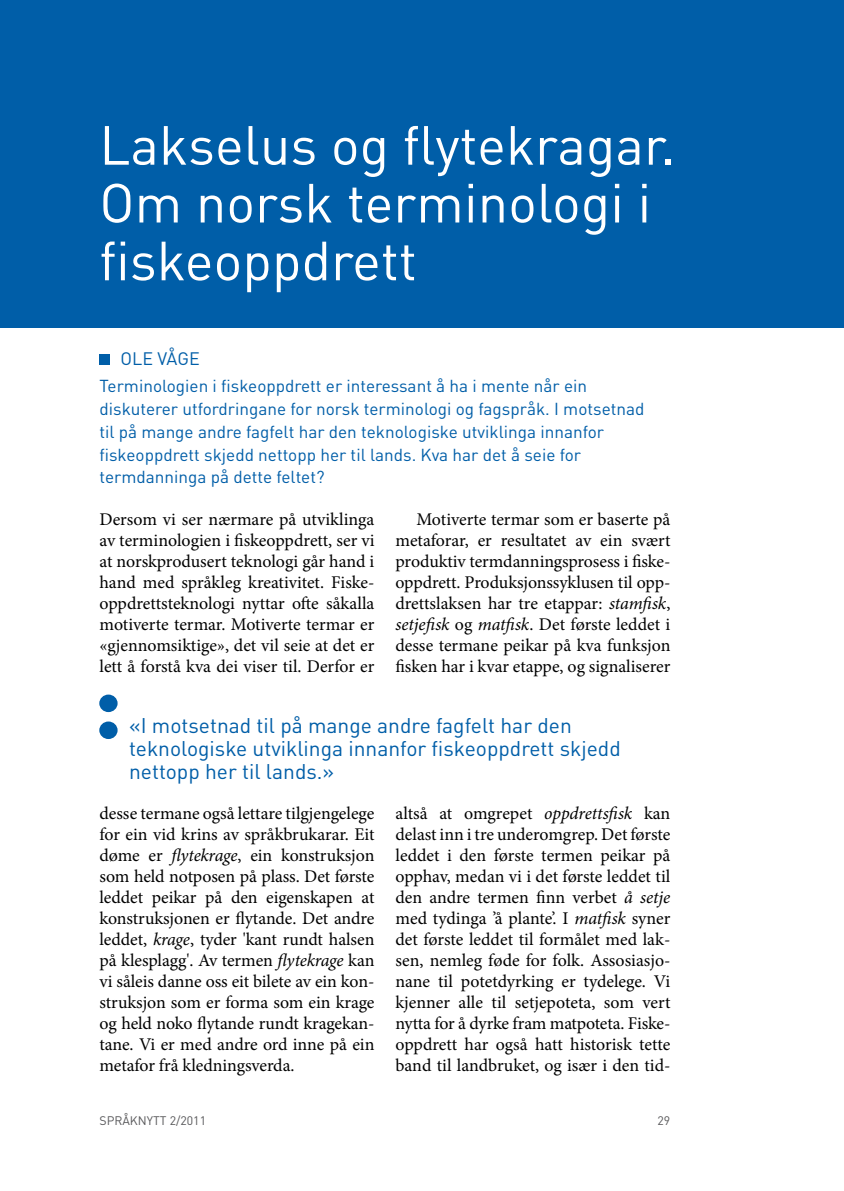
<style>
.page{position:relative;width:844px;height:1191px;background:#fff}
.page>*{position:absolute;margin:0;border:0;box-sizing:border-box;transform-origin:0 0}
.t1{font:54.25px/57.8px "DIN";color:#fff}
.t2{font:21px/22.8px "DIN";color:#005ea8}
.t3{font:17.85px/21px "Minion Pro";color:#000;text-align:justify}
.t4{font:17.85px "DIN";color:#005ea8}
.t5{font:17.15px/22.8px "DIN";color:#005ea8}
.t6{font:12.25px "DIN";color:#58585a}
.s1{font-style:italic}
</style>
<div class="page">
<div style="left:0;top:0;width:843px;height:327px;background:#005ea8"></div>
<div style="left:99px;top:354px;width:11px;height:11px;background:#005ea8"></div>
<div style="left:99px;top:694px;width:19px;height:18px;background:#005ea8;border-radius:50%"></div>
<div style="left:99px;top:721px;width:19px;height:18px;background:#005ea8;border-radius:50%"></div>
<h1 class="t1" style="left:99px;top:115px;width:577px">Lakselus og flytekragar.<br>Om norsk terminologi i fiskeoppdrett</h1>
<p class="t4" style="left:120px;top:347px;width:81px">OLE VÅGE</p>
<p class="t5" style="left:99px;top:374px;width:546px">Terminologien i fiskeoppdrett er interessant å ha i mente når ein diskuterer utfordringane for norsk terminologi og fagspråk. I motsetnad til på mange andre fagfelt har den teknologiske utviklinga innanfor fiskeoppdrett skjedd nettopp her til lands. Kva har det å seie for termdanninga på dette feltet?</p>
<p class="t3" style="left:99px;top:509px;width:276px">Dersom vi ser nærmare på utviklinga av terminologien i fiskeoppdrett, ser vi at norskprodusert teknologi går hand i hand med språkleg kreativitet. Fiske&shy;oppdrettsteknologi nyttar ofte såkalla motiverte termar. Motiverte termar er «gjennomsiktige», det vil seie at det er lett å forstå kva dei viser til. Derfor er</p>
<p class="t3" style="left:395px;top:509px;width:276px;text-indent:21px">Motiverte termar som er baserte på metaforar, er resultatet av ein svært produktiv termdanningsprosess i fiske&shy;oppdrett. Produksjonssyklusen til opp&shy;drettslaksen har tre etappar: <span class="s1">stamfisk</span>, <span class="s1">setjefisk</span> og <span class="s1">matfisk</span>. Det første leddet i desse termane peikar på kva funksjon fisken har i kvar etappe, og signaliserer</p>
<p class="t2" style="left:129px;top:713px;width:493px">«I motsetnad til på mange andre fagfelt har den teknologiske utviklinga innanfor fiskeoppdrett skjedd nettopp her til lands.»</p>
<p class="t3" style="left:99px;top:803px;width:276px">desse termane også lettare tilgjengelege for ein vid krins av språkbrukarar. Eit døme er <span class="s1">flytekrage</span>, ein konstruksjon som held notposen på plass. Det første leddet peikar på den eigenskapen at konstruksjonen er flytande. Det andre leddet, <span class="s1">krage</span>, tyder 'kant rundt halsen på klesplagg'. Av termen <span class="s1">flytekrage</span> kan vi såleis danne oss eit bilete av ein kon&shy;struksjon som er forma som ein krage og held noko flytande rundt kragekan&shy;tane. Vi er med andre ord inne på ein metafor frå kledningsverda.</p>
<p class="t3" style="left:395px;top:803px;width:276px">altså at omgrepet <span class="s1">oppdrettsfisk</span> kan delast inn i tre underomgrep. Det første leddet i den første termen peikar på opphav, medan vi i det første leddet til den andre termen finn verbet <span class="s1">å setje </span>med tydinga ’å plante’. I <span class="s1">matfisk</span> syner det første leddet til formålet med lak&shy;sen, nemleg føde for folk. Assosiasjo&shy;nane til potetdyrking er tydelege. Vi kjenner alle til setjepoteta, som vert nytta for å dyrke fram matpoteta. Fiske&shy;oppdrett har også hatt historisk tette band til landbruket, og især i den tid-</p>
<p class="t6" style="left:99px;top:1112px;width:108px">SPRÅKNYTT 2/2011</p>
<p class="t6" style="left:657px;top:1112px;width:14px">29</p>
</div>
